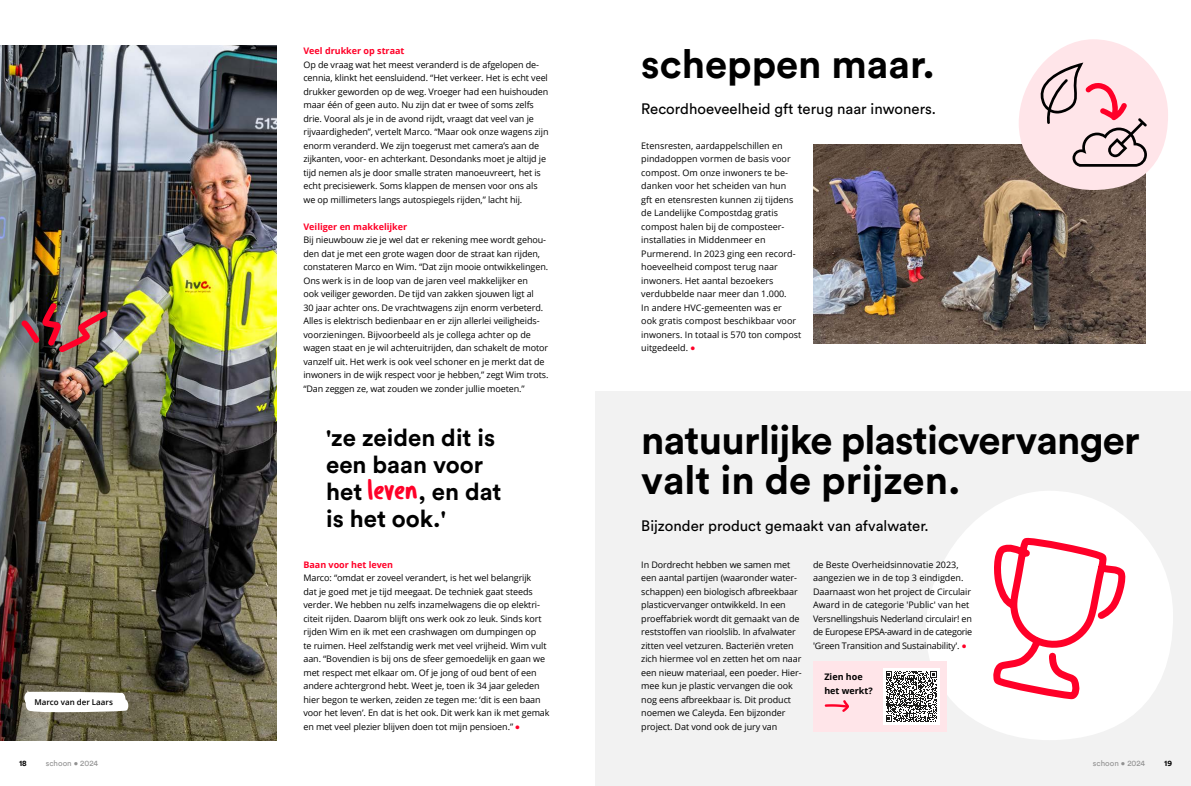
<style>
.page{position:relative;width:1191px;height:786px;background:#fff}
.page>*{position:absolute;margin:0;border:0;box-sizing:border-box;transform-origin:0 0}
.H1_-_Titel{font:700 40px/40px "Circular Std";letter-spacing:-.02em;color:#000}
.H2_-_Titel_klein{font:700 40px "Circular Std";color:#000}
.t1{font:700 24px/27px "Circular Std";color:#000}
.Subtitel_-_klein{font:15px "Circular Std";color:#000}
.Bodytekst{font:9px/13.5px "Open Sans";letter-spacing:-.01em;color:#000}
.Bijschrift{font:9px/13.5px "Open Sans";letter-spacing:-.01em;color:#000}
.H5_-_Subparagraafkop{font:700 9px "Open Sans";color:#ff0028}
.Bijschrift-2{font:700 9px "Open Sans";color:#ff0028}
.H6_-_Alineakop{font:700 9px/13.5px "Open Sans";color:#000}
.t2{font:8px "Circular Std";color:#919191}
.Bijschrift-3{font:600 8px "Open Sans";color:#000}
.t3{font:700 8px "Circular Std";color:#000}
.s1{font-family:"Tragic Marker";font-weight:400;font-size:30px;color:#ff0028}
.s2{font-family:"Circular Std";font-weight:700;color:#ff0028}
</style>
<div class="page">
<div style="left:596px;top:392px;width:595px;height:393px;background:#f2f2f2"></div>
<svg style="left:925px;top:491px;width:248px;height:249px;fill:#fff"></svg>
<svg style="left:987px;top:531px;width:147px;height:168px"></svg>
<img style="left:0;top:46px;width:276px;height:693px">
<img style="left:18px;top:300px;width:92px;height:55px">
<img style="left:813px;top:144px;width:332px;height:199px">
<svg style="left:24px;top:691px;width:104px;height:20px"></svg>
<svg style="left:1018px;top:39px;width:150px;height:151px"></svg>
<div style="left:813px;top:661px;width:133px;height:70px;background:#ffe5e9"></div>
<svg style="left:824px;top:700px;width:25px;height:11px"></svg>
<svg style="left:883px;top:668px;width:56px;height:56px"></svg>
<svg style="left:885px;top:670px;width:51px;height:51px;background:#8e8e8d"></svg>
<p class="Bijschrift-3" style="left:34px;top:696px;width:80px">Marco van der Laars</p>
<p class="H5_-_Subparagraafkop" style="left:303px;top:44px;width:103px">Veel drukker op straat</p>
<p class="Bodytekst" style="left:303px;top:57px;width:247px">Op de vraag wat het meest veranderd is de afgelopen de&shy;cennia, klinkt het eensluidend. “Het verkeer. Het is echt veel drukker geworden op de weg. Vroeger had een huishouden maar één of geen auto. Nu zijn dat er twee of soms zelfs drie. Vooral als je in de avond rijdt, vraagt dat veel van je rijvaardigheden”, vertelt Marco. “Maar ook onze wagens zijn enorm veranderd. We zijn toegerust met camera’s aan de zijkanten, voor- en achterkant. Desondanks moet je altijd je tijd nemen als je door smalle straten manoeuvreert, het is echt precisiewerk. Soms klappen de mensen voor ons als we op millimeters langs autospiegels rijden,” lacht hij.</p>
<p class="Bijschrift-2" style="left:303px;top:220px;width:105px">Veiliger en makkelijker</p>
<p class="Bijschrift" style="left:303px;top:233px;width:246px">Bij nieuwbouw zie je wel dat er rekening mee wordt gehou&shy;den dat je met een grote wagen door de straat kan rijden, constateren Marco en Wim. “Dat zijn mooie ontwikkelingen.<br>Ons werk is in de loop van de jaren veel makkelijker en<br>ook veiliger geworden. De tijd van zakken sjouwen ligt al<br>30 jaar achter ons. De vrachtwagens zijn enorm verbeterd.<br>Alles is elektrisch bedienbaar en er zijn allerlei veiligheids&shy;voorzieningen. Bijvoorbeeld als je collega achter op de wagen staat en je wil achteruitrijden, dan schakelt de motor vanzelf uit. Het werk is ook veel schoner en je merkt dat de inwoners in de wijk respect voor je hebben,” zegt Wim trots. “Dan zeggen ze, wat zouden we zonder jullie moeten.’’</p>
<p class="t1" style="left:326px;top:423px;width:177px">'ze zeiden dit is een baan voor het <span class="s1">leven</span>, en dat is het ook.'</p>
<p class="H5_-_Subparagraafkop" style="left:303px;top:557px;width:91px">Baan voor het leven</p>
<p class="Bodytekst" style="left:303px;top:570px;width:248px">Marco: “omdat er zoveel verandert, is het wel belangrijk<br>dat je goed met je tijd meegaat. De techniek gaat steeds verder. We hebben nu zelfs inzamelwagens die op elektri&shy;citeit rijden. Daarom blijft ons werk ook zo leuk. Sinds kort rijden Wim en ik met een crashwagen om dumpingen op<br>te ruimen. Heel zelfstandig werk met veel vrijheid. Wim vult aan. “Bovendien is bij ons de sfeer gemoedelijk en gaan we met respect met elkaar om. Of je jong of oud bent of een andere achtergrond hebt. Weet je, toen ik 34 jaar geleden hier begon te werken, zeiden ze tegen me: ‘dit is een baan voor het leven’. En dat is het ook. Dit werk kan ik met gemak en met veel plezier blijven doen tot mijn pensioen.” <span class="s2">•</span></p>
<p class="H2_-_Titel_klein" style="left:641px;top:38px;width:295px">scheppen maar.</p>
<p class="Subtitel_-_klein" style="left:641px;top:100px;width:296px">Recordhoeveelheid gft terug naar inwoners.</p>
<p class="Bodytekst" style="left:641px;top:138px;width:161px">Etensresten, aardappelschillen en pindadoppen vormen de basis voor compost. Om onze inwoners te be&shy;danken voor het scheiden van hun<br>gft en etensresten kunnen zij tijdens de Landelijke Compostdag gratis compost halen bij de composteer&shy;installaties in Middenmeer en<br>Purmerend. In 2023 ging een record&shy;hoeveelheid compost terug naar inwoners. Het aantal bezoekers verdubbelde naar meer dan 1.000.<br>In andere HVC-gemeenten was er<br>ook gratis compost beschikbaar voor inwoners. In totaal is 570 ton compost uitgedeeld. <span class="s2">•</span></p>
<p class="H1_-_Titel" style="left:641px;top:419px;width:500px">natuurlijke plasticvervanger valt in de prijzen.</p>
<p class="Subtitel_-_klein" style="left:641px;top:516px;width:289px">Bijzonder product gemaakt van afvalwater.</p>
<p class="Bodytekst" style="left:641px;top:557px;width:162px">In Dordrecht hebben we samen met een aantal partijen (waaronder water&shy;schappen) een biologisch afbreekbaar plasticvervanger ontwikkeld. In een proeffabriek wordt dit gemaakt van de reststoffen van rioolslib. In afvalwater zitten veel vetzuren. Bacteriën vreten zich hiermee vol en zetten het om naar een nieuw materiaal, een poeder. Hier&shy;mee kun je plastic vervangen die ook nog eens afbreekbaar is. Dit product noemen we Caleyda. Een bijzonder project. Dat vond ook de jury van</p>
<p class="Bodytekst" style="left:813px;top:557px;width:161px">de Beste Overheidsinnovatie 2023, aangezien we in de top 3 eindigden.<br>Daarnaast won het project de Circulair Award in de categorie 'Public' van het Versnellingshuis Nederland circulair! en de Europese EPSA-award in de categorie 'Green Transition and Sustainability'. <span class="s2">•</span></p>
<p class="H6_-_Alineakop" style="left:824px;top:669px;width:50px">Zien hoe het werkt?</p>
<p class="t3" style="left:19px;top:758px;width:9px">18</p>
<p class="t2" style="left:46px;top:758px;width:54px">schoon • 2024</p>
<p class="t2" style="left:1093px;top:758px;width:54px">schoon • 2024</p>
<p class="t3" style="left:1164px;top:758px;width:9px">19</p>
</div>
